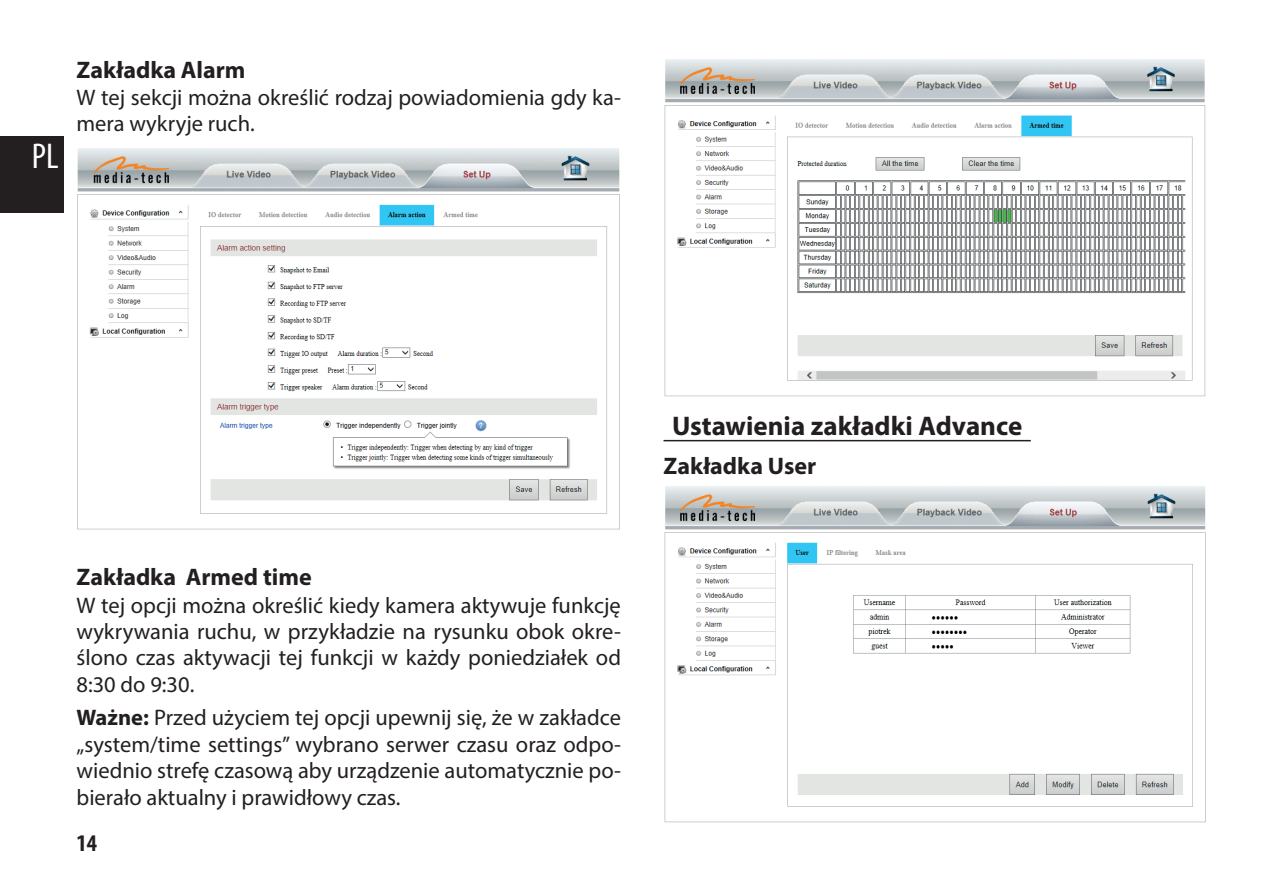
<style>
.page{position:relative;width:1276px;height:893px;background:#fff}
.page>*{position:absolute;margin:0;border:0;box-sizing:border-box;transform-origin:0 0}
.t1{font:condensed 36px "Myriad Pro";color:#fff}
.t2{font:700 27px "Myriad Pro";color:#231f20}
.t3{font:700 24px "Myriad Pro";color:#231f20}
.t4{font:700 condensed 24px "Myriad Pro";color:#231f20}
.t5{font:22.5px/26.4px "Myriad Pro";color:#231f20;text-align:justify}
.s1{font-weight:700}
</style>
<div class="page">
<div style="left:0;top:136px;width:64px;height:77px;background:#231f20"></div>
<img style="left:664px;top:704px;width:542px;height:119px">
<img style="left:664px;top:486px;width:542px;height:218px">
<img style="left:664px;top:315px;width:542px;height:82px">
<img style="left:664px;top:60px;width:542px;height:255px">
<hr style="left:663px;top:440px;width:367px;height:1px;background:#231f20">
<img style="left:77px;top:148px;width:543px;height:382px">
<h1 class="t1" style="left:32px;top:135px;width:28px">PL</h1>
<p class="t3" style="left:77px;top:54px;width:171px">Zakładka Alarm</p>
<p class="t5" style="left:77px;top:84px;width:546px">W tej sekcji można określić rodzaj powiadomienia gdy ka&shy;mera wykryje ruch.</p>
<p class="t3" style="left:77px;top:562px;width:237px">Zakładka Armed time</p>
<p class="t5" style="left:77px;top:591px;width:546px">W tej opcji można określić kiedy kamera aktywuje funkcję wykrywania ruchu, w przykładzie na rysunku obok okre&shy;ślono czas aktywacji tej funkcji w każdy poniedziałek od 8:30 do 9:30.</p>
<p class="t5" style="left:77px;top:704px;width:546px"><span class="s1">Ważne:</span> Przed użyciem tej opcji upewnij się, że w zakładce „system/time settings” wybrano serwer czasu oraz odpo&shy;wiednio strefę czasową aby urządzenie automatycznie po&shy;bierało aktualny i prawidłowy czas.</p>
<p class="t4" style="left:77px;top:828px;width:22px">14</p>
<p class="t2" style="left:672px;top:408px;width:352px">Ustawienia zakładki Advance</p>
<p class="t3" style="left:663px;top:450px;width:154px">Zakładka User</p>
</div>
